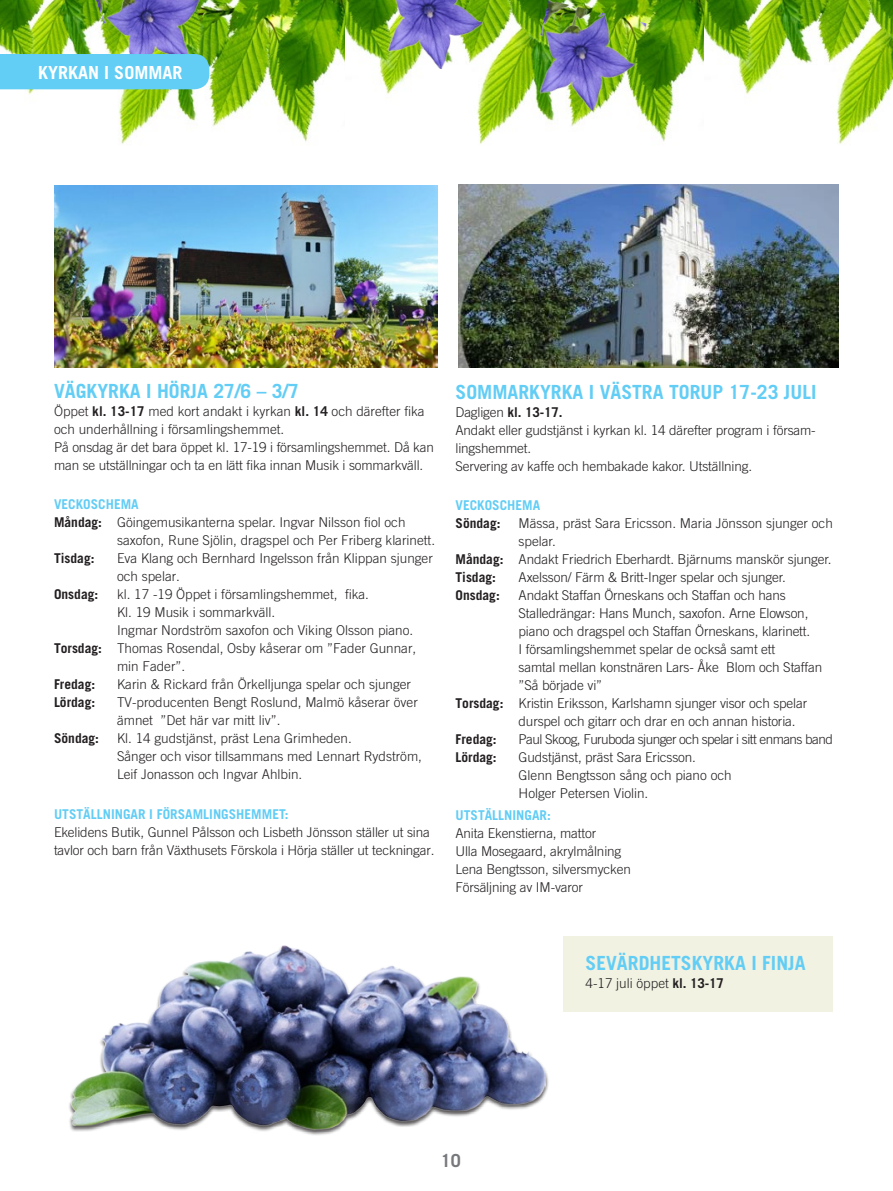
<style>
.page{position:relative;width:893px;height:1191px;background:#fff}
.page>*{position:absolute;margin:0;border:0;box-sizing:border-box;transform-origin:0 0}
.t1{font:700 19.5px "Trade Gothic";color:#62cdf5}
.t2{font:700 18px "Trade Gothic";color:#fff}
.t3{font:700 18px "Trade Gothic";color:#76787b}
.Brödtext{font:300 13.5px/18px "Trade Gothic";letter-spacing:-.01em;color:#231f20}
.Brödtext-2{font:700 13.5px "Trade Gothic";color:#231f20}
.t4{font:700 13.5px "Trade Gothic";color:#62cdf5}
.Brödtext-3{font:300 13.5px "Trade Gothic";letter-spacing:-.04em;color:#231f20}
.s1{font-weight:700}
.s2{font-weight:300}
</style>
<div class="page">
<div style="left:563px;top:936px;width:269px;height:75px;background:#f2f2e3"></div>
<img style="left:0;top:0;width:345px;height:144px">
<img style="left:345px;top:0;width:360px;height:145px">
<img style="left:705px;top:0;width:188px;height:144px">
<img style="left:96px;top:0;width:129px;height:81px">
<img style="left:526px;top:0;width:127px;height:119px">
<img style="left:374px;top:0;width:123px;height:78px">
<div style="left:0;top:54px;width:209px;height:35px;background:#62cdf5"></div>
<img style="left:54px;top:185px;width:383px;height:183px">
<img style="left:458px;top:185px;width:381px;height:183px">
<img style="left:71px;top:945px;width:475px;height:190px">
<p class="t2" style="left:38px;top:61px;width:146px">KYRKAN I SOMMAR</p>
<p class="t1" style="left:54px;top:378px;width:246px">VÄGKYRKA I HÖRJA 27/6 – 3/7</p>
<p class="Brödtext" style="left:54px;top:401px;width:381px">Öppet <span class="s1">kl. 13-17</span> med kort andakt i kyrkan <span class="s1">kl. 14</span> och därefter fika och underhållning i församlingshemmet.<br>På onsdag är det bara öppet kl. 17-19 i församlingshemmet. Då kan man se utställningar och ta en lätt fika innan Musik i sommarkväll.</p>
<p class="t4" style="left:54px;top:496px;width:86px">VECKOSCHEMA</p>
<p class="Brödtext" style="left:54px;top:513px;width:353px"><span class="s1">Måndag:</span> Göingemusikanterna spelar. Ingvar Nilsson fiol och</p>
<p class="Brödtext" style="left:117px;top:531px;width:320px">saxofon, Rune Sjölin, dragspel och Per Friberg klarinett.</p>
<p class="Brödtext-2" style="left:54px;top:550px;width:42px">Tisdag:</p>
<p class="Brödtext" style="left:117px;top:549px;width:317px">Eva Klang och Bernhard Ingelsson från Klippan sjunger och spelar.</p>
<p class="Brödtext-2" style="left:54px;top:586px;width:46px">Onsdag:</p>
<p class="Brödtext" style="left:117px;top:585px;width:254px">kl. 17 -19 Öppet i församlingshemmet, fika.</p>
<p class="Brödtext" style="left:117px;top:603px;width:160px">Kl. 19 Musik i sommarkväll.</p>
<p class="Brödtext" style="left:117px;top:621px;width:298px">Ingmar Nordström saxofon och Viking Olsson piano.</p>
<p class="Brödtext" style="left:54px;top:639px;width:364px"><span class="s1">Torsdag:</span> Thomas Rosendal, Osby kåserar om ”Fader Gunnar,</p>
<p class="Brödtext" style="left:117px;top:657px;width:70px">min Fader”.</p>
<p class="Brödtext-2" style="left:54px;top:676px;width:43px">Fredag:</p>
<p class="Brödtext" style="left:117px;top:675px;width:296px">Karin &amp; Rickard från Örkelljunga spelar och sjunger</p>
<p class="Brödtext-2" style="left:54px;top:694px;width:43px">Lördag:</p>
<p class="Brödtext" style="left:117px;top:693px;width:302px">TV-producenten Bengt Roslund, Malmö kåserar över ämnet ”Det här var mitt liv”.</p>
<p class="Brödtext-2" style="left:54px;top:730px;width:47px">Söndag:</p>
<p class="Brödtext" style="left:117px;top:729px;width:236px">Kl. 14 gudstjänst, präst Lena Grimheden.</p>
<p class="Brödtext" style="left:117px;top:747px;width:307px">Sånger och visor tillsammans med Lennart Rydström,<br>Leif Jonasson och Ingvar Ahlbin.</p>
<p class="t4" style="left:54px;top:806px;width:236px">UTSTÄLLNINGAR I FÖRSAMLINGSHEMMET:</p>
<p class="Brödtext" style="left:54px;top:823px;width:382px">Ekelidens Butik, Gunnel Pålsson och Lisbeth Jönsson ställer ut sina tavlor och barn från Växthusets Förskola i Hörja ställer ut teckningar.</p>
<p class="t1" style="left:455px;top:380px;width:362px">SOMMARKYRKA I VÄSTRA TORUP 17-23 JULI</p>
<p class="Brödtext-2" style="left:455px;top:403px;width:109px"><span class="s2">Dagligen</span> kl. 13-17.</p>
<p class="Brödtext" style="left:455px;top:421px;width:362px">Andakt eller gudstjänst i kyrkan kl. 14 därefter program i försam&shy;lingshemmet.</p>
<p class="Brödtext" style="left:455px;top:457px;width:298px">Servering av kaffe och hembakade kakor. Utställning.</p>
<p class="t4" style="left:455px;top:497px;width:86px">VECKOSCHEMA</p>
<p class="Brödtext-2" style="left:455px;top:515px;width:47px">Söndag:</p>
<p class="Brödtext" style="left:519px;top:514px;width:316px">Mässa, präst Sara Ericsson. Maria Jönsson sjunger och spelar.</p>
<p class="Brödtext" style="left:455px;top:550px;width:378px"><span class="s1">Måndag:</span> Andakt Friedrich Eberhardt. Bjärnums manskör sjunger.</p>
<p class="Brödtext-2" style="left:455px;top:569px;width:42px">Tisdag:</p>
<p class="Brödtext" style="left:519px;top:568px;width:269px">Axelsson/ Färm &amp; Britt-Inger spelar och sjunger.</p>
<p class="Brödtext-2" style="left:455px;top:587px;width:46px">Onsdag:</p>
<p class="Brödtext" style="left:519px;top:586px;width:269px">Andakt Staffan Örneskans och Staffan och hans</p>
<p class="Brödtext" style="left:519px;top:604px;width:293px">Stalledrängar: Hans Munch, saxofon. Arne Elowson, piano och dragspel och Staffan Örneskans, klarinett.</p>
<p class="Brödtext" style="left:519px;top:640px;width:258px">I församlingshemmet spelar de också samt ett</p>
<p class="Brödtext" style="left:519px;top:658px;width:305px">samtal mellan konstnären Lars- Åke Blom och Staffan ”Så började vi”</p>
<p class="Brödtext" style="left:519px;top:694px;width:290px;text-indent:-63px"><span class="s1">Torsdag:</span> Kristin Eriksson, Karlshamn sjunger visor och spelar durspel och gitarr och drar en och annan historia.</p>
<p class="Brödtext-2" style="left:455px;top:731px;width:43px">Fredag:</p>
<p class="Brödtext-3" style="left:519px;top:731px;width:316px">Paul Skoog, Furuboda sjunger och spelar i sitt enmans band</p>
<p class="Brödtext-2" style="left:455px;top:749px;width:43px">Lördag:</p>
<p class="Brödtext" style="left:519px;top:748px;width:179px">Gudstjänst, präst Sara Ericsson.</p>
<p class="Brödtext" style="left:519px;top:766px;width:215px">Glenn Bengtsson sång och piano och</p>
<p class="Brödtext" style="left:519px;top:784px;width:131px">Holger Petersen Violin.</p>
<p class="t4" style="left:455px;top:807px;width:97px">UTSTÄLLNINGAR:</p>
<p class="Brödtext" style="left:455px;top:824px;width:142px">Anita Ekenstierna, mattor</p>
<p class="Brödtext" style="left:455px;top:842px;width:167px">Ulla Mosegaard, akrylmålning</p>
<p class="Brödtext" style="left:455px;top:860px;width:177px">Lena Bengtsson, silversmycken</p>
<p class="Brödtext" style="left:455px;top:878px;width:129px">Försäljning av IM-varor</p>
<p class="t1" style="left:585px;top:951px;width:222px">SEVÄRDHETSKYRKA I FINJA</p>
<p class="Brödtext" style="left:585px;top:974px;width:140px">4-17 juli öppet <span class="s1">kl. 13-17</span></p>
<p class="t3" style="left:441px;top:1149px;width:22px">10</p>
</div>
